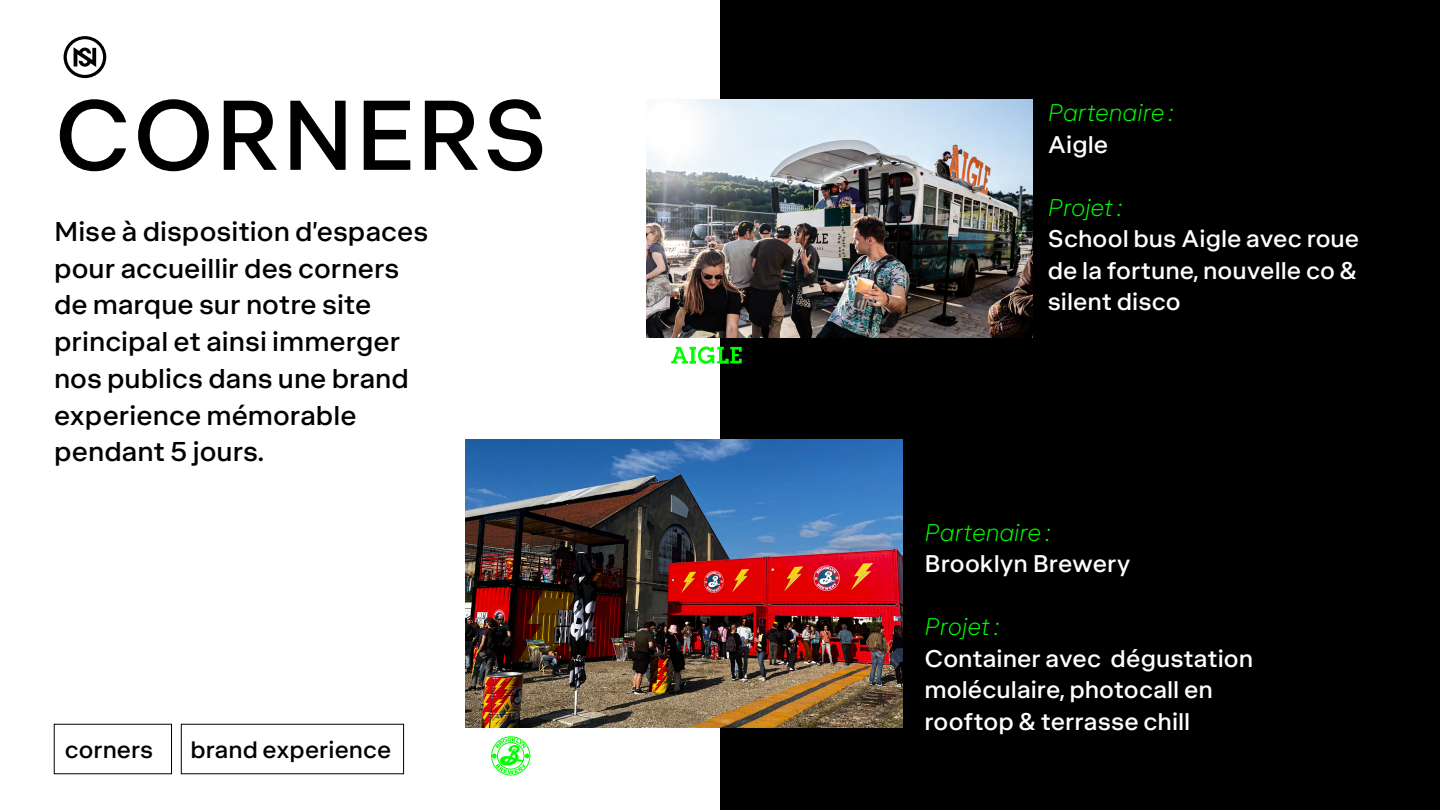
<style>
.page{position:relative;width:1440px;height:810px;background:#fff}
.page>*{position:absolute;margin:0;border:0;box-sizing:border-box;transform-origin:0 0}
.t1{font:500 95.32px "MNKY Klaus";color:#000}
.t2{font:500 26.25px/36.8px "MNKY Klaus";color:#000}
.t3{font:500 23.25px/31.5px "MNKY Klaus";color:#fff;text-align:justify}
.t4{font:italic 100 23.25px "MNKY Klaus";color:#0f0}
.t5{font:500 22.95px "MNKY Klaus";color:#000}
</style>
<div class="page">
<svg style="left:64px;top:36px;width:42px;height:42px"></svg>
<div style="left:720px;top:0;width:720px;height:810px;background:#000"></div>
<img style="left:646px;top:99px;width:386px;height:239px">
<img style="left:466px;top:440px;width:437px;height:288px">
<svg style="left:491px;top:736px;width:40px;height:40px"></svg>
<svg style="left:671px;top:346px;width:71px;height:18px"></svg>
<h1 class="t1" style="left:54px;top:76px;width:496px">CORNERS</h1>
<p class="t4" style="left:1048px;top:99px;width:127px">Partenaire :</p>
<p class="t3" style="left:1048px;top:128px;width:62px">Aigle</p>
<p class="t2" style="left:54px;top:213px;width:376px">Mise à disposition d’espaces pour accueillir des corners de marque sur notre site principal et ainsi immerger nos publics dans une brand experience mémorable pendant 5 jours.</p>
<p class="t5" style="left:65px;top:735px;width:90px">corners</p>
<p class="t5" style="left:191px;top:736px;width:202px">brand experience</p>
<p class="t4" style="left:1048px;top:193px;width:76px">Projet :</p>
<p class="t3" style="left:1048px;top:223px;width:313px">School bus Aigle avec roue de la fortune, nouvelle co &amp; silent disco</p>
<p class="t4" style="left:925px;top:518px;width:127px">Partenaire :</p>
<p class="t3" style="left:925px;top:548px;width:208px">Brooklyn Brewery</p>
<p class="t4" style="left:925px;top:613px;width:76px">Projet :</p>
<p class="t3" style="left:925px;top:642px;width:330px;text-align:left">Container avec dégustation moléculaire, photocall en rooftop &amp; terrasse chill</p>
</div>
